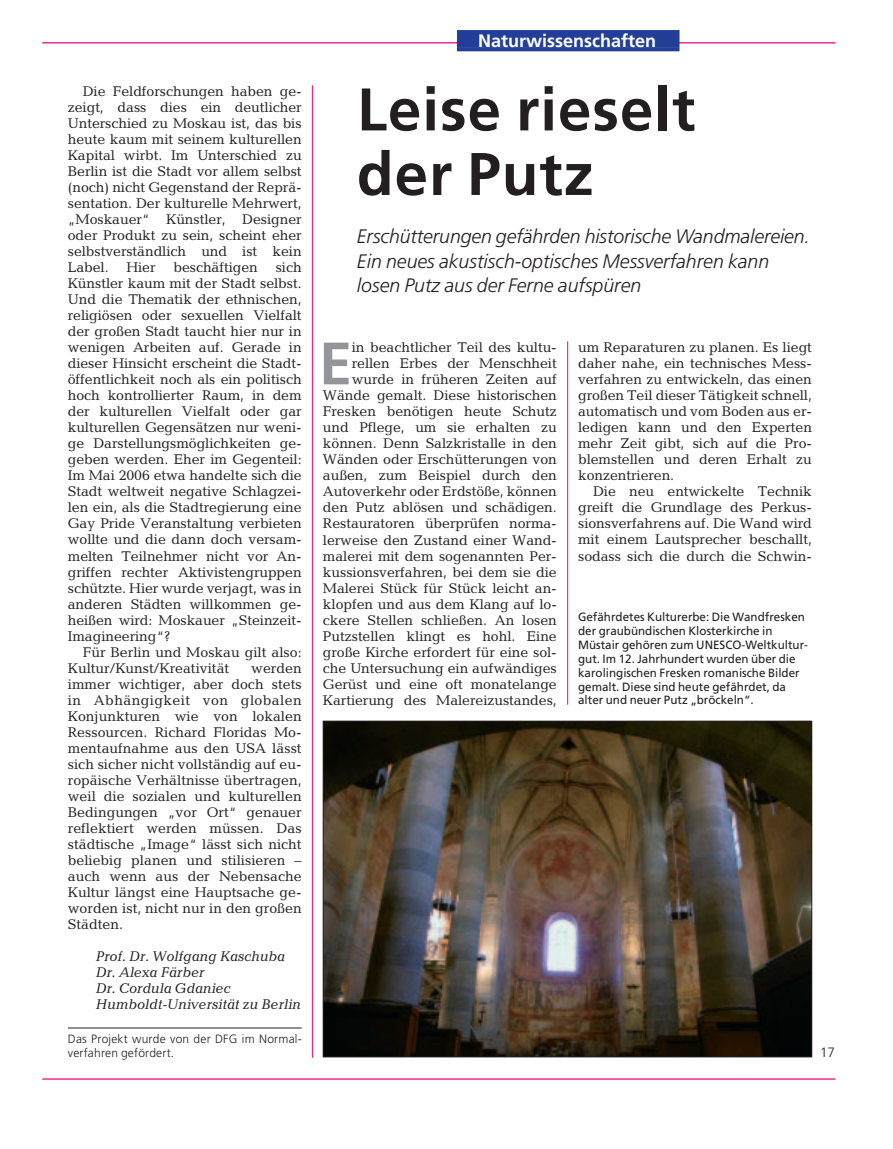
<style>
.page{position:relative;width:893px;height:1149px;background:#fff}
.page>*{position:absolute;margin:0;border:0;box-sizing:border-box;transform-origin:0 0}
.t1{font:700 60px/64.5px "Frutiger";letter-spacing:.015em;color:#231f20}
.t2{font:700 59.7px "Frutiger";color:#939598}
.t3{font:italic 300 19.5px/24.6px "Frutiger";color:#231f20}
.t4{font:700 18px "Frutiger";color:#fff}
.t5{font:italic 14.25px/16px "Candida";letter-spacing:-.005em;color:#231f20}
.t6{font:14.1px/16px "Candida";letter-spacing:-.005em;color:#231f20;text-align:justify}
.t7{font:300 13.5px "Frutiger";color:#231f20}
.t8{font:12px/13.8px "Frutiger";color:#231f20}
.t9{font:300 12px/13.8px "Frutiger";letter-spacing:.015em;color:#231f20}
</style>
<div class="page">
<hr style="left:42px;top:42px;width:793px;height:1px;background:#ed028c">
<hr style="left:42px;top:1078px;width:793px;height:1px;background:#ed028c">
<hr style="left:312px;top:85px;width:1px;height:972px;background:#ed028c">
<hr style="left:567px;top:341px;width:1px;height:363px;background:#ed028c">
<hr style="left:68px;top:1027px;width:234px;height:1px;background:#231f20">
<img style="left:325px;top:722px;width:485px;height:332px">
<div style="left:457px;top:30px;width:222px;height:17px;background:#233e98"></div>
<svg style="left:457px;top:47px;width:222px;height:4px"></svg>
<p class="t6" style="left:68px;top:85px;width:235px;text-indent:15px">Die Feldforschungen haben ge&shy;zeigt, dass dies ein deutlicher Unterschied zu Moskau ist, das bis heute kaum mit seinem kulturellen Kapital wirbt. Im Unterschied zu Berlin ist die Stadt vor allem selbst (noch) nicht Gegenstand der Reprä&shy;sentation. Der kulturelle Mehrwert, „Moskauer“ Künstler, Designer oder Produkt zu sein, scheint eher selbstverständlich und ist kein Label.</p>
<p class="t6" style="left:68px;top:261px;width:235px;text-indent:208px">sich Künstler kaum mit der Stadt selbst.<br>Und die Thematik der ethnischen, religiösen oder sexuellen Vielfalt der großen Stadt taucht hier nur in wenigen Arbeiten auf. Gerade in dieser Hinsicht erscheint die Stadt&shy;öffentlichkeit noch als ein politisch hoch kontrollierter Raum, in dem der kulturellen Vielfalt oder gar kulturellen Gegensätzen nur weni&shy;ge Darstellungsmöglichkeiten ge&shy;geben werden. Eher im Gegenteil:<br>Im Mai 2006 etwa handelte sich die Stadt weltweit negative Schlagzei&shy;len ein, als die Stadtregierung eine Gay Pride Veranstaltung verbieten wollte und die dann doch versam&shy;melten Teilnehmer nicht vor An&shy;griffen rechter Aktivistengruppen schützte. Hier wurde verjagt, was in anderen Städten willkommen ge&shy;heißen wird: Moskauer „Steinzeit-Imagineering“?</p>
<p class="t6" style="left:68px;top:645px;width:235px;text-indent:15px">Für Berlin und Moskau gilt also:<br>Kultur/Kunst/Kreativität</p>
<p class="t6" style="left:126px;top:261px;width:31px">Hier</p>
<p class="t6" style="left:173px;top:261px;width:86px">beschäftigen</p>
<p class="t6" style="left:68px;top:661px;width:235px;text-indent:183px">werden immer wichtiger, aber doch stets in Abhängigkeit von globalen Konjunkturen wie von lokalen Ressourcen. Richard Floridas Mo&shy;mentaufnahme aus den USA lässt sich sicher nicht vollständig auf eu&shy;ropäische Verhältnisse übertragen, weil die sozialen und kulturellen Bedingungen „vor Ort“ genauer reflektiert werden müssen. Das städtische „Image“ lässt sich nicht beliebig planen und stilisieren – auch wenn aus der Nebensache Kultur längst eine Hauptsache ge&shy;worden ist, nicht nur in den großen Städten.</p>
<p class="t5" style="left:95px;top:949px;width:207px">Prof. Dr. Wolfgang Kaschuba<br>Dr. Alexa Färber<br>Dr. Cordula Gdaniec<br>Humboldt-Universität zu Berlin</p>
<p class="t9" style="left:68px;top:1032px;width:235px">Das Projekt wurde von der DFG im Normal&shy;verfahren gefördert.</p>
<p class="t4" style="left:478px;top:34px;width:179px">Naturwissenschaften</p>
<h1 class="t1" style="left:357px;top:82px;width:340px">Leise rieselt der Putz</h1>
<h3 class="t3" style="left:357px;top:225px;width:455px">Erschütterungen gefährden historische Wandmalereien.<br>Ein neues akustisch-optisches Messverfahren kann losen Putz aus der Ferne aufspüren</h3>
<p class="t6" style="left:323px;top:341px;width:235px;text-align:right">in beachtlicher Teil des kultu&shy;rellen Erbes der Menschheit wurde in früheren Zeiten auf<br>Wände gemalt. Diese historischen<br>Fresken benötigen heute Schutz und Pflege, um sie erhalten zu können. Denn Salzkristalle in den<br>Wänden oder Erschütterungen von außen, zum Beispiel durch den<br>Autoverkehr oder Erdstöße, können den Putz ablösen und schädigen.<br>Restauratoren überprüfen norma&shy;lerweise den Zustand einer Wand&shy;malerei mit dem sogenannten Per&shy;kussionsverfahren, bei dem sie die<br>Malerei Stück für Stück leicht an&shy;klopfen und aus dem Klang auf lo&shy;ckere Stellen schließen. An losen<br>Putzstellen klingt es hohl. Eine große Kirche erfordert für eine sol&shy;che Untersuchung ein aufwändiges<br>Gerüst und eine oft monatelange<br>Kartierung des Malereizustandes,</p>
<p class="t6" style="left:578px;top:341px;width:235px">um Reparaturen zu planen. Es liegt daher nahe, ein technisches Mess&shy;verfahren zu entwickeln, das einen großen Teil dieser Tätigkeit schnell, automatisch und vom Boden aus er&shy;ledigen kann und den Experten mehr Zeit gibt, sich auf die Pro&shy;blemstellen und deren Erhalt zu konzentrieren.</p>
<h2 class="t2" style="left:319px;top:339px;width:35px">E</h2>
<p class="t6" style="left:578px;top:485px;width:235px;text-indent:15px">Die neu entwickelte Technik greift die Grundlage des Perkus&shy;sionsverfahrens auf. Die Wand wird mit einem Lautsprecher beschallt, sodass sich die durch die Schwin-</p>
<p class="t8" style="left:578px;top:611px;width:232px">Gefährdetes Kulturerbe: Die Wandfresken der graubündischen Klosterkirche in Müstair gehören zum UNESCO-Weltkultur&shy;gut. Im 12. Jahrhundert wurden über die karolingischen Fresken romanische Bilder gemalt. Diese sind heute gefährdet, da alter und neuer Putz „bröckeln“.</p>
<p class="t7" style="left:820px;top:1046px;width:16px">17</p>
</div>
